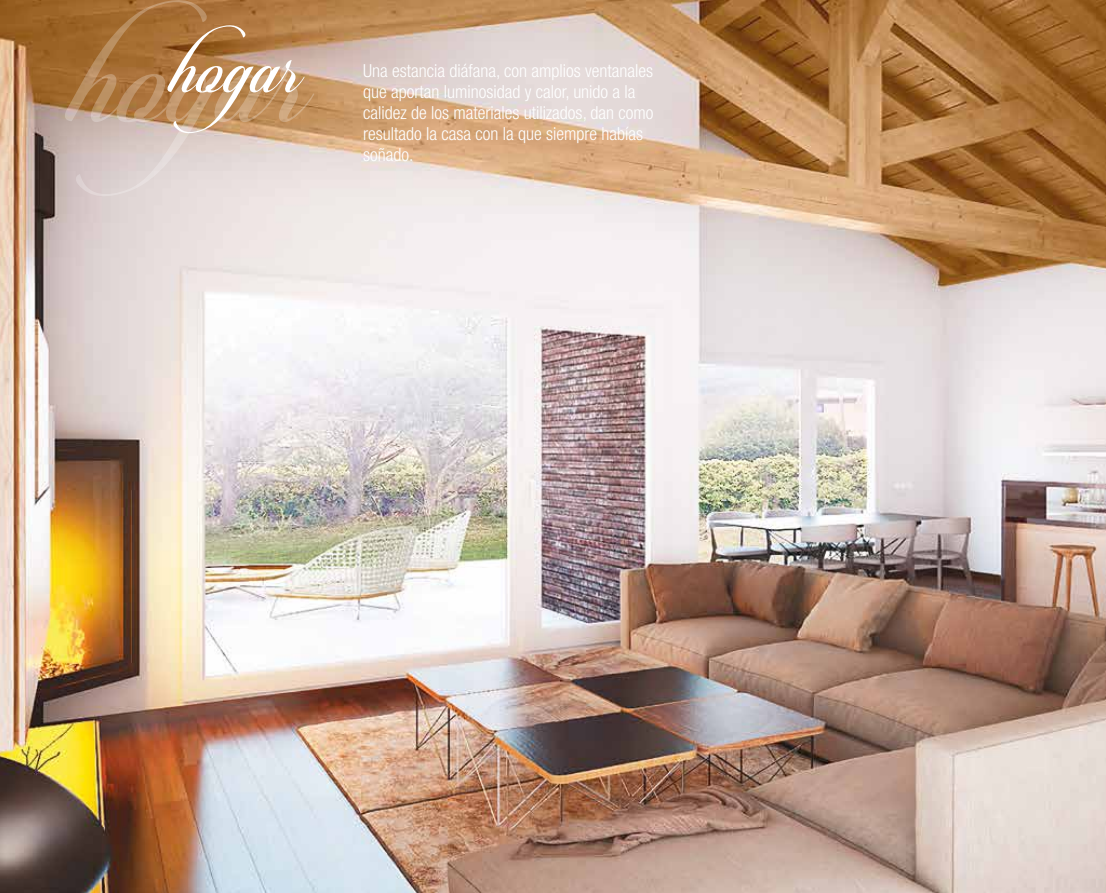
<style>
.page{position:relative;width:1106px;height:893px;background:#fff}
.page>*{position:absolute;margin:0;border:0;box-sizing:border-box;transform-origin:0 0}
.t1{font:150px "Candlescript Demo Version";color:#fff}
.t2{font:82.5px "Candlescript Demo Version";color:#fff}
.t3{font:300 condensed 18px/21px "Helvetica Neue LT Std";color:#fff}
</style>
<div class="page">
<img style="left:0;top:0;width:1106px;height:893px">
<h1 class="t1" style="left:63px;top:-19px;width:247px">hoga r</h1>
<h2 class="t2" style="left:166px;top:15px;width:137px">hoga r</h2>
<p class="t3" style="left:363px;top:60px;width:292px">Una estancia diáfana, con amplios ventanales que aportan luminosidad y calor, unido a la calidez de los materiales utilizados, dan como resultado la casa con la que siempre habías soñado.</p>
</div>
